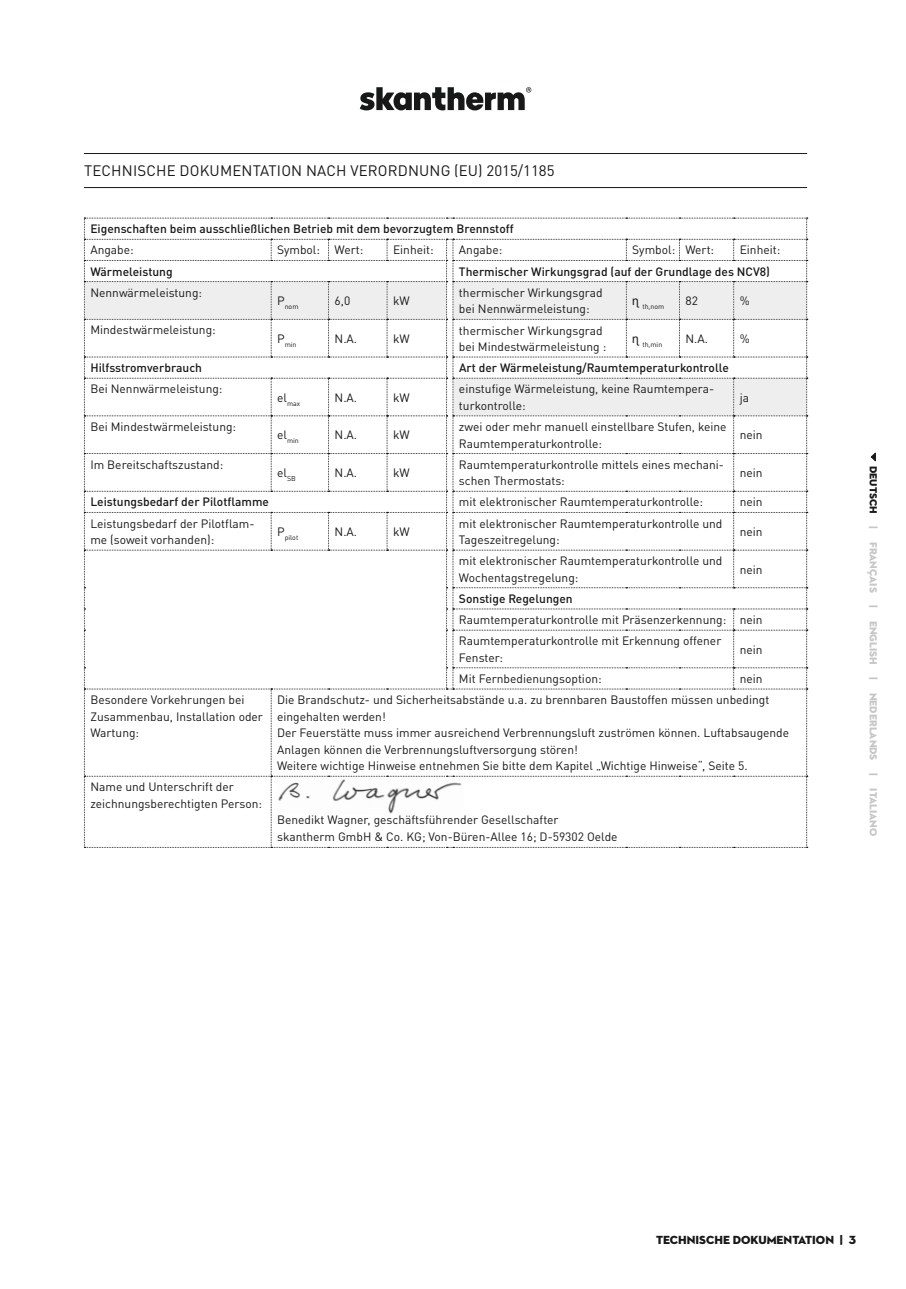
<style>
.page{position:relative;width:906px;height:1289px;background:#fff}
.page>*{position:absolute;margin:0;border:0;box-sizing:border-box;transform-origin:0 0}
.t1{font:15px "DIN Pro";letter-spacing:.01em;color:#171818}
.t2{font:12px/16.5px "DIN Pro";color:#171818}
.t3{font:500 12px "DIN Pro";color:#171818}
.t4{font:12px "Neutraface 2 Display Titling";color:#171818}
.t5{font:10.5px "Neutraface 2 Display Titling";color:#c6c6c6}
.t6{font:7.05px "DIN Pro";color:#171818}
.s1{color:#171818}
</style>
<div class="page">
<svg style="left:360px;top:87px;width:171px;height:23px"></svg>
<hr style="left:84px;top:187px;width:723px;height:1px;background:#171818">
<hr style="left:84px;top:153px;width:723px;height:1px;background:#171818">
<svg style="left:870px;top:452px;width:6px;height:10px"></svg>
<svg style="left:84px;top:218px;width:723px;height:630px"></svg>
<p class="t1" style="left:84px;top:159px;width:472px">TECHNISCHE DOKUMENTATION NACH VERORDNUNG (EU) 2015/1185</p>
<p class="t3" style="left:90px;top:219px;width:425px">Eigenschaften beim ausschließlichen Betrieb mit dem bevorzugtem Brennstoff</p>
<p class="t2" style="left:90px;top:241px;width:45px">Angabe:</p>
<p class="t2" style="left:277px;top:241px;width:88px">Symbol: Wert:</p>
<p class="t2" style="left:393px;top:241px;width:42px">Einheit:</p>
<p class="t2" style="left:459px;top:241px;width:45px">Angabe:</p>
<p class="t2" style="left:632px;top:241px;width:83px">Symbol: Wert:</p>
<p class="t2" style="left:739px;top:241px;width:42px">Einheit:</p>
<p class="t3" style="left:90px;top:261px;width:84px">Wärmeleistung</p>
<p class="t3" style="left:459px;top:261px;width:312px">Thermischer Wirkungsgrad (auf der Grundlage des NCV8)</p>
<p class="t2" style="left:90px;top:283px;width:113px">Nennwärmeleistung:</p>
<p class="t6" style="left:277px;top:301px;width:23px"><sup>P</sup>nom</p>
<p class="t2" style="left:334px;top:291px;width:17px">6,0</p>
<p class="t2" style="left:393px;top:291px;width:18px">kW</p>
<p class="t2" style="left:459px;top:283px;width:145px">thermischer Wirkungsgrad bei Nennwärmeleistung:</p>
<p class="t2" style="left:685px;top:291px;width:14px">82</p>
<p class="t2" style="left:739px;top:291px;width:11px">%</p>
<p class="t6" style="left:642px;top:301px;width:23px">th,nom</p>
<p class="t2" style="left:90px;top:321px;width:127px">Mindestwärmeleistung:</p>
<p class="t6" style="left:277px;top:338px;width:21px"><sup>P</sup>min</p>
<p class="t2" style="left:334px;top:329px;width:24px">N.A.</p>
<p class="t2" style="left:393px;top:329px;width:18px">kW</p>
<p class="t2" style="left:459px;top:321px;width:149px">thermischer Wirkungsgrad bei Mindestwärmeleistung :</p>
<p class="t6" style="left:642px;top:338px;width:21px">th,min</p>
<p class="t2" style="left:685px;top:329px;width:24px">N.A.</p>
<p class="t2" style="left:739px;top:329px;width:11px">%</p>
<p class="t3" style="left:90px;top:358px;width:113px">Hilfsstromverbrauch</p>
<p class="t3" style="left:459px;top:358px;width:271px">Art der Wärmeleistung/Raumtemperaturkontrolle</p>
<p class="t2" style="left:90px;top:379px;width:134px">Bei Nennwärmeleistung:</p>
<p class="t6" style="left:277px;top:397px;width:24px"><sup>el</sup>max</p>
<p class="t2" style="left:334px;top:388px;width:24px">N.A.</p>
<p class="t2" style="left:393px;top:388px;width:18px">kW</p>
<p class="t2" style="left:459px;top:379px;width:257px">einstufige Wärmeleistung, keine Raumtempera&shy;turkontrolle:</p>
<p class="t2" style="left:739px;top:388px;width:11px">ja</p>
<p class="t2" style="left:90px;top:417px;width:147px">Bei Mindestwärmeleistung:</p>
<p class="t6" style="left:277px;top:435px;width:23px"><sup>el</sup>min</p>
<p class="t2" style="left:334px;top:425px;width:24px">N.A.</p>
<p class="t2" style="left:393px;top:425px;width:18px">kW</p>
<p class="t2" style="left:459px;top:417px;width:269px">zwei oder mehr manuell einstellbare Stufen, keine<br>Raumtemperaturkontrolle:</p>
<p class="t2" style="left:739px;top:425px;width:24px">nein</p>
<p class="t2" style="left:90px;top:455px;width:134px">Im Bereitschaftszustand:</p>
<p class="t2" style="left:277px;top:463px;width:20px">el<sub>SB</sub></p>
<p class="t2" style="left:334px;top:463px;width:24px">N.A.</p>
<p class="t2" style="left:393px;top:463px;width:18px">kW</p>
<p class="t2" style="left:459px;top:455px;width:266px">Raumtemperaturkontrolle mittels eines mechani&shy;schen Thermostats:</p>
<p class="t2" style="left:739px;top:463px;width:24px">nein</p>
<p class="t3" style="left:90px;top:492px;width:180px">Leistungsbedarf der Pilotflamme</p>
<p class="t2" style="left:459px;top:492px;width:245px">mit elektronischer Raumtemperaturkontrolle:</p>
<p class="t2" style="left:739px;top:492px;width:24px">nein</p>
<p class="t2" style="left:90px;top:514px;width:166px">Leistungsbedarf der Pilotflam&shy;me (soweit vorhanden):</p>
<p class="t6" style="left:277px;top:531px;width:23px"><sup>P</sup>pilot</p>
<p class="t2" style="left:334px;top:522px;width:24px">N.A.</p>
<p class="t2" style="left:393px;top:522px;width:18px">kW</p>
<p class="t2" style="left:459px;top:514px;width:265px">mit elektronischer Raumtemperaturkontrolle und<br>Tageszeitregelung:</p>
<p class="t2" style="left:739px;top:522px;width:24px">nein</p>
<p class="t2" style="left:459px;top:551px;width:265px">mit elektronischer Raumtemperaturkontrolle und<br>Wochentagstregelung:</p>
<p class="t2" style="left:739px;top:560px;width:24px">nein</p>
<p class="t3" style="left:459px;top:589px;width:115px">Sonstige Regelungen</p>
<p class="t2" style="left:459px;top:608px;width:305px;line-height:21.1px">Raumtemperaturkontrolle mit Präsenzerkennung: nein<br>Raumtemperaturkontrolle mit Erkennung offener</p>
<p class="t2" style="left:459px;top:648px;width:45px">Fenster:</p>
<p class="t2" style="left:739px;top:640px;width:24px">nein</p>
<p class="t2" style="left:459px;top:669px;width:144px">Mit Fernbedienungsoption:</p>
<p class="t2" style="left:739px;top:669px;width:24px">nein</p>
<p class="t2" style="left:90px;top:690px;width:174px">Besondere Vorkehrungen bei<br>Zusammenbau, Installation oder<br>Wartung:</p>
<p class="t2" style="left:277px;top:690px;width:513px">Die Brandschutz- und Sicherheitsabstände u.a. zu brennbaren Baustoffen müssen unbedingt eingehalten werden!<br>Der Feuerstätte muss immer ausreichend Verbrennungsluft zuströmen können. Luftabsaugende Anlagen können die Verbrennungsluftversorgung stören!<br>Weitere wichtige Hinweise entnehmen Sie bitte dem Kapitel „Wichtige Hinweise“, Seite 5.</p>
<p class="t2" style="left:90px;top:777px;width:173px">Name und Unterschrift der zeichnungsberechtigten Person:</p>
<p class="t2" style="left:277px;top:810px;width:342px">Benedikt Wagner, geschäftsführender Gesellschafter skantherm GmbH &amp; Co. KG; Von-Büren-Allee 16; D-59302 Oelde</p>
<p class="t5" style="left:880px;top:466px;width:371px;rotate:90deg"><span class="s1">DEUTSCH</span> | FRANÇAIS | ENGLISH | NEDERLANDS | ITALIANO</p>
<p class="t4" style="left:656px;top:1232px;width:188px">TECHNISCHE DOKUMENTATION |</p>
<p class="t4" style="left:849px;top:1232px;width:9px">3</p>
</div>
